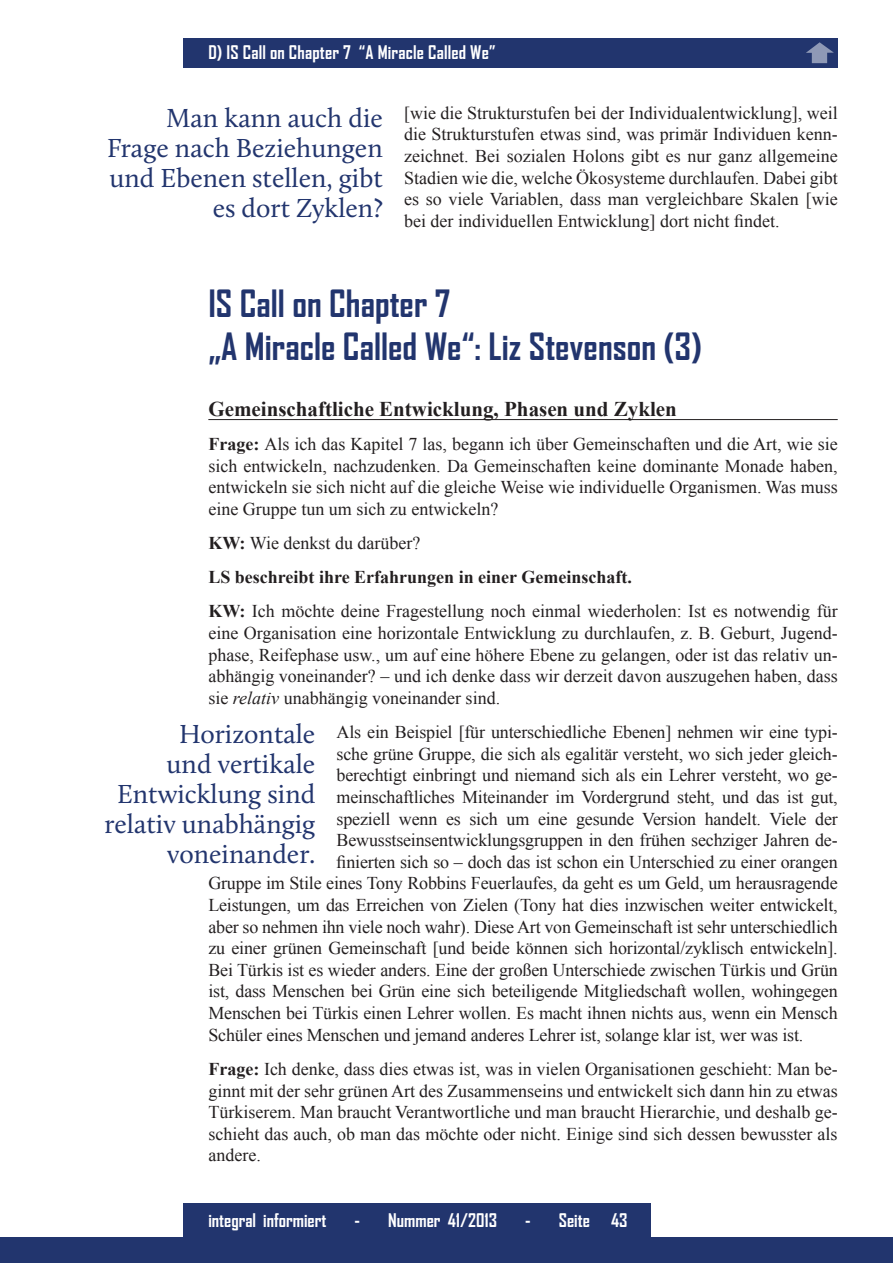
<style>
.page{position:relative;width:893px;height:1263px;background:#fff}
.page>*{position:absolute;margin:0;border:0;box-sizing:border-box;transform-origin:0 0}
.t1{font:700 36px/43.2px "Agency FB";color:#22356e}
.t2{font:27px/30px "Calluna";color:#22356e;text-align:right}
.t3{font:700 21px "Times New Roman";color:#231f20}
.t4{font:18px/21.6px "Times New Roman";letter-spacing:-.01em;color:#231f20;text-align:justify}
.t5{font:700 18px "Agency FB";color:#fff}
.s1{font-weight:700}
.s2{font-style:italic}
</style>
<div class="page">
<div style="left:183px;top:38px;width:655px;height:30px;background:#22356e"></div>
<div style="left:0;top:1238px;width:893px;height:25px;background:#22356e"></div>
<div style="left:183px;top:1203px;width:468px;height:34px;background:#22356e"></div>
<hr style="left:208px;top:419px;width:630px;height:1px;background:#231f20">
<svg style="left:806px;top:42px;width:28px;height:21px"></svg>
<p class="t5" style="left:208px;top:41px;width:289px">D) IS Call on Chapter 7 “A Miracle Called We”</p>
<h2 class="t2" style="left:107px;top:103px;width:277px">Man kann auch die<br>Frage nach Beziehungen und Ebenen stellen, gibt es dort Zyklen?</h2>
<p class="t4" style="left:404px;top:102px;width:435px">[wie die Strukturstufen bei der Individualentwicklung], weil die Strukturstufen etwas sind, was primär Individuen kenn&shy;zeichnet. Bei sozialen Holons gibt es nur ganz allgemeine Stadien wie die, welche Ökosysteme durchlaufen. Dabei gibt es so viele Variablen, dass man vergleichbare Skalen [wie bei der individuellen Entwicklung] dort nicht findet.</p>
<h1 class="t1" style="left:208px;top:281px;width:495px">IS Call on Chapter 7<br>„A Miracle Called We“: Liz Stevenson (3)</h1>
<p class="t3" style="left:208px;top:394px;width:470px">Gemeinschaftliche Entwicklung, Phasen und Zyklen</p>
<p class="t4" style="left:208px;top:433px;width:631px"><span class="s1">Frage:</span> Als ich das Kapitel 7 las, begann ich über Gemeinschaften und die Art, wie sie sich entwickeln, nachzudenken. Da Gemeinschaften keine dominante Monade haben, entwickeln sie sich nicht auf die gleiche Weise wie individuelle Organismen. Was muss eine Gruppe tun um sich zu entwickeln?</p>
<p class="t4" style="left:208px;top:526px;width:631px;line-height:34px;text-align:left"><span class="s1">KW:</span> Wie denkst du darüber?<br><span class="s1">LS beschreibt ihre Erfahrungen in einer Gemeinschaft.<br>KW:</span> Ich möchte deine Fragestellung noch einmal wiederholen: Ist es notwendig für</p>
<p class="t4" style="left:208px;top:622px;width:631px">eine Organisation eine horizontale Entwicklung zu durchlaufen, z. B. Geburt, Jugend&shy;phase, Reifephase usw., um auf eine höhere Ebene zu gelangen, oder ist das relativ un&shy;abhängig voneinander? – und ich denke dass wir derzeit davon auszugehen haben, dass sie <span class="s2">relativ</span> unabhängig voneinander sind.</p>
<p class="t4" style="left:337px;top:721px;width:503px">Als ein Beispiel [für unterschiedliche Ebenen] nehmen wir eine typi-</p>
<p class="t4" style="left:337px;top:743px;width:503px">sche grüne Gruppe, die sich als egalitär versteht, wo sich jeder gleich-</p>
<p class="t4" style="left:337px;top:764px;width:503px">berechtigt einbringt und niemand sich als ein Lehrer versteht, wo ge-</p>
<p class="t4" style="left:337px;top:786px;width:503px">meinschaftliches Miteinander im Vordergrund steht, und das ist gut,</p>
<p class="t4" style="left:337px;top:807px;width:503px">speziell wenn es sich um eine gesunde Version handelt. Viele der</p>
<p class="t4" style="left:337px;top:829px;width:503px">Bewusstseinsentwicklungsgruppen in den frühen sechziger Jahren de-</p>
<p class="t4" style="left:337px;top:851px;width:503px">finierten sich so – doch das ist schon ein Unterschied zu einer orangen</p>
<p class="t4" style="left:208px;top:872px;width:631px">Gruppe im Stile eines Tony Robbins Feuerlaufes, da geht es um Geld, um herausragende</p>
<p class="t4" style="left:208px;top:894px;width:631px">Leistungen, um das Erreichen von Zielen (Tony hat dies inzwischen weiter entwickelt,</p>
<p class="t4" style="left:208px;top:915px;width:631px">aber so nehmen ihn viele noch wahr). Diese Art von Gemeinschaft ist sehr unterschiedlich</p>
<p class="t4" style="left:208px;top:937px;width:631px">zu einer grünen Gemeinschaft [und beide können sich horizontal/zyklisch entwickeln].</p>
<p class="t4" style="left:208px;top:959px;width:631px">Bei Türkis ist es wieder anders. Eine der großen Unterschiede zwischen Türkis und Grün</p>
<p class="t4" style="left:208px;top:980px;width:631px">ist, dass Menschen bei Grün eine sich beteiligende Mitgliedschaft wollen, wohingegen</p>
<p class="t4" style="left:208px;top:1002px;width:631px">Menschen bei Türkis einen Lehrer wollen. Es macht ihnen nichts aus, wenn ein Mensch</p>
<p class="t4" style="left:208px;top:1023px;width:596px">Schüler eines Menschen und jemand anderes Lehrer ist, solange klar ist, wer was ist.</p>
<p class="t4" style="left:208px;top:1058px;width:631px"><span class="s1">Frage:</span> Ich denke, dass dies etwas ist, was in vielen Organisationen geschieht: Man be&shy;ginnt mit der sehr grünen Art des Zusammenseins und entwickelt sich dann hin zu etwas Türkiserem. Man braucht Verantwortliche und man braucht Hierarchie, und deshalb ge&shy;schieht das auch, ob man das möchte oder nicht. Einige sind sich dessen bewusster als andere.</p>
<h2 class="t2" style="left:105px;top:718px;width:212px">Horizontale<br>und vertikale<br>Entwicklung sind relativ unabhängig voneinander.</h2>
<p class="t5" style="left:208px;top:1208px;width:120px">integral informiert</p>
<p class="t5" style="left:355px;top:1208px;width:144px">- Nummer 41/2013</p>
<p class="t5" style="left:525px;top:1208px;width:104px">- Seite 43</p>
</div>
